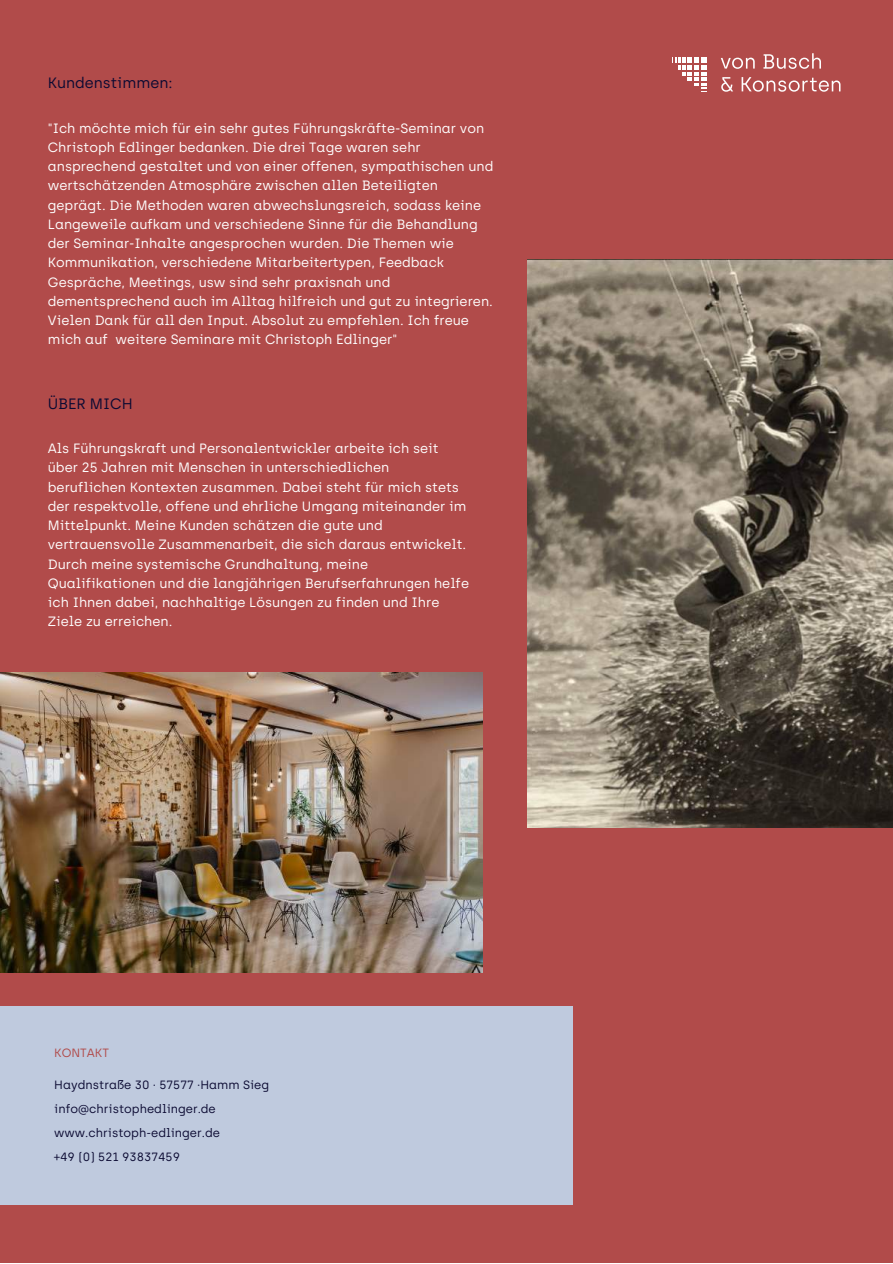
<style>
.page{position:relative;width:893px;height:1264px;background:#fff}
.page>*{position:absolute;margin:0;border:0;box-sizing:border-box;transform-origin:0 0}
.t1{font:15px "Archia";color:#0b0a32}
.t2{font:13.5px/19.2px "Archia";color:#fff}
.t3{font:12px/24px "Archia";color:#0b0a32}
.t4{font:12px "Archia";color:#b14b4a}
</style>
<div class="page">
<div style="left:0;top:0;width:892px;height:1262px;background:#b14b4a"></div>
<svg style="left:721px;top:58px;width:33px;height:11px"></svg>
<svg style="left:763px;top:53px;width:58px;height:16px"></svg>
<svg style="left:721px;top:77px;width:12px;height:15px"></svg>
<svg style="left:741px;top:77px;width:99px;height:15px"></svg>
<svg style="left:672px;top:58px;width:34px;height:34px"></svg>
<div style="left:0;top:1005px;width:572px;height:199px;background:#bfcade"></div>
<img style="left:527px;top:260px;width:365px;height:567px">
<img style="left:0;top:672px;width:483px;height:300px">
<p class="t1" style="left:48px;top:74px;width:126px">Kundenstimmen:</p>
<p class="t2" style="left:48px;top:118px;width:447px">"Ich möchte mich für ein sehr gutes Führungskräfte-Seminar von Christoph Edlinger bedanken. Die drei Tage waren sehr ansprechend gestaltet und von einer offenen, sympathischen und wertschätzenden Atmosphäre zwischen allen Beteiligten geprägt. Die Methoden waren abwechslungsreich, sodass keine Langeweile aufkam und verschiedene Sinne für die Behandlung der Seminar-Inhalte angesprochen wurden. Die Themen wie Kommunikation, verschiedene Mitarbeitertypen, Feedback Gespräche, Meetings, usw sind sehr praxisnah und dementsprechend auch im Alltag hilfreich und gut zu integrieren.<br>Vielen Dank für all den Input. Absolut zu empfehlen. Ich freue mich auf weitere Seminare mit Christoph Edlinger"</p>
<p class="t1" style="left:48px;top:394px;width:87px">ÜBER MICH</p>
<p class="t2" style="left:48px;top:439px;width:423px">Als Führungskraft und Personalentwickler arbeite ich seit über 25 Jahren mit Menschen in unterschiedlichen beruflichen Kontexten zusammen. Dabei steht fü r mich stets der respektvolle, offene und ehrliche Umgang miteinander im Mittelpunkt. Meine Kunden schätzen die gute und vertrauensvolle Zusammenarbeit, die sich daraus entwickelt.<br>Durch meine systemische Grundhaltung, meine Qualifikationen und die langjährigen Berufserfahrungen helfe ich Ihnen dabei, nachhaltige Lösungen zu finden und Ihre Ziele zu erreichen.</p>
<p class="t4" style="left:54px;top:1045px;width:56px">KONTAKT</p>
<p class="t3" style="left:54px;top:1073px;width:216px">Haydnstraße 30 · 57577 ·Hamm Sieg info@christophedlinger.de www.christoph-edlinger.de<br>+49 (0) 521 93837459</p>
</div>
